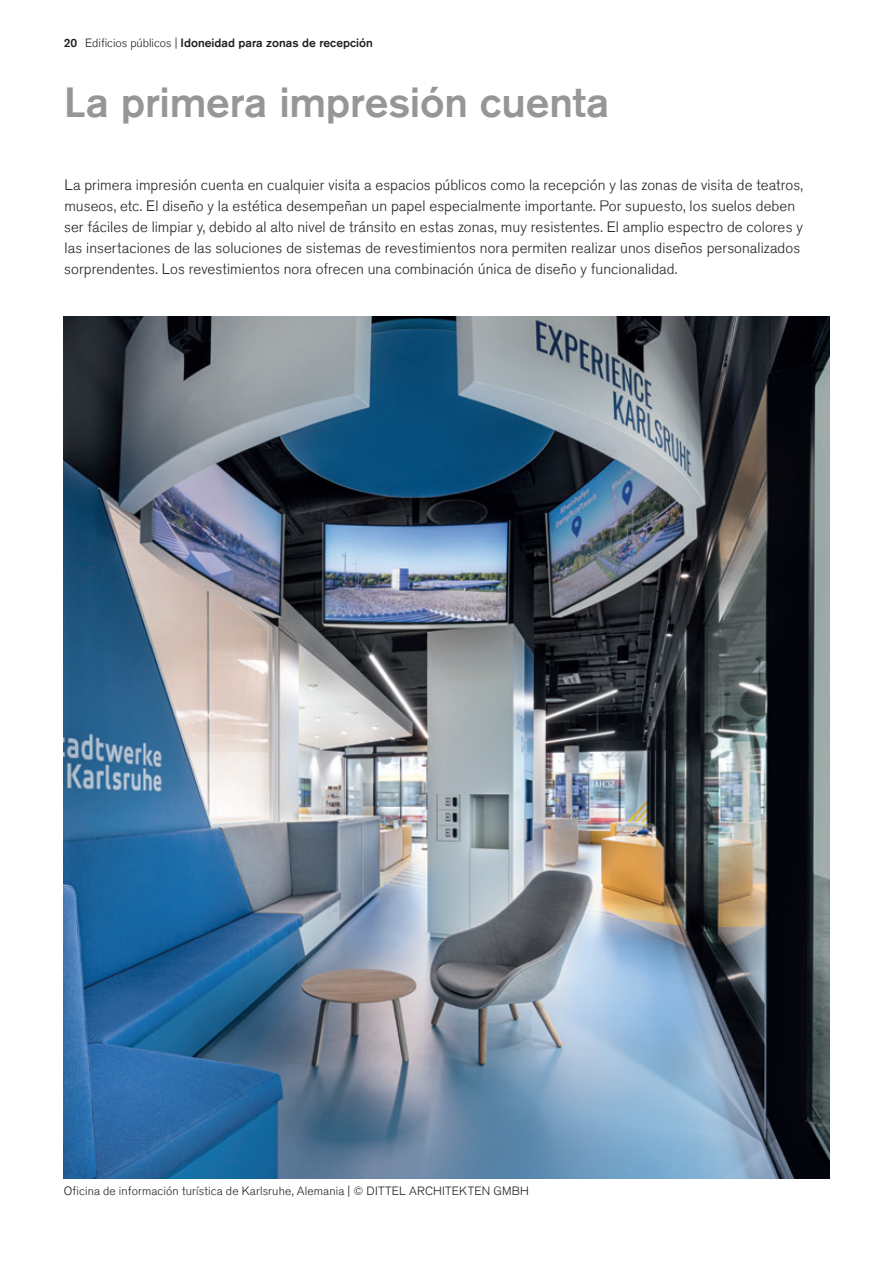
<style>
.page{position:relative;width:893px;height:1263px;background:#fff}
.page>*{position:absolute;margin:0;border:0;box-sizing:border-box;transform-origin:0 0}
.t1{font:500 42px "Akzidenz Grotesk Pro";letter-spacing:-.005em;color:#969598}
.t2{font:300 15px/21px "Akzidenz Grotesk Pro";letter-spacing:.005em;color:#231f20}
.t3{font:300 12px "Akzidenz Grotesk Pro";letter-spacing:.015em;color:#231f20}
.t4{font:500 12px "Akzidenz Grotesk Pro";color:#231f20}
.s1{font-weight:300}
</style>
<div class="page">
<img style="left:64px;top:316px;width:765px;height:862px">
<p class="t4" style="left:64px;top:35px;width:311px">20 <span class="s1">Edificios públicos |</span> Idoneidad para zonas de recepción</p>
<h1 class="t1" style="left:64px;top:75px;width:547px">La primera impresión cuenta</h1>
<p class="t2" style="left:64px;top:174px;width:740px">La primera impresión cuenta en cualquier visita a espacios públicos como la recepción y las zonas de visita de teatros, museos, etc. El diseño y la estética desempeñan un papel especialmente importante. Por supuesto, los suelos deben ser fáciles de limpiar y, debido al alto nivel de tránsito en estas zonas, muy resistentes. El amplio espectro de colores y las insertaciones de las soluciones de sistemas de revestimientos nora permiten realizar unos diseños personalizados sorprendentes. Los revestimientos nora ofrecen una combinación única de diseño y funcionalidad.</p>
<p class="t3" style="left:64px;top:1183px;width:466px">Oficina de información turística de Karlsruhe, Alemania | © DITTEL ARCHITEKTEN GMBH</p>
</div>
